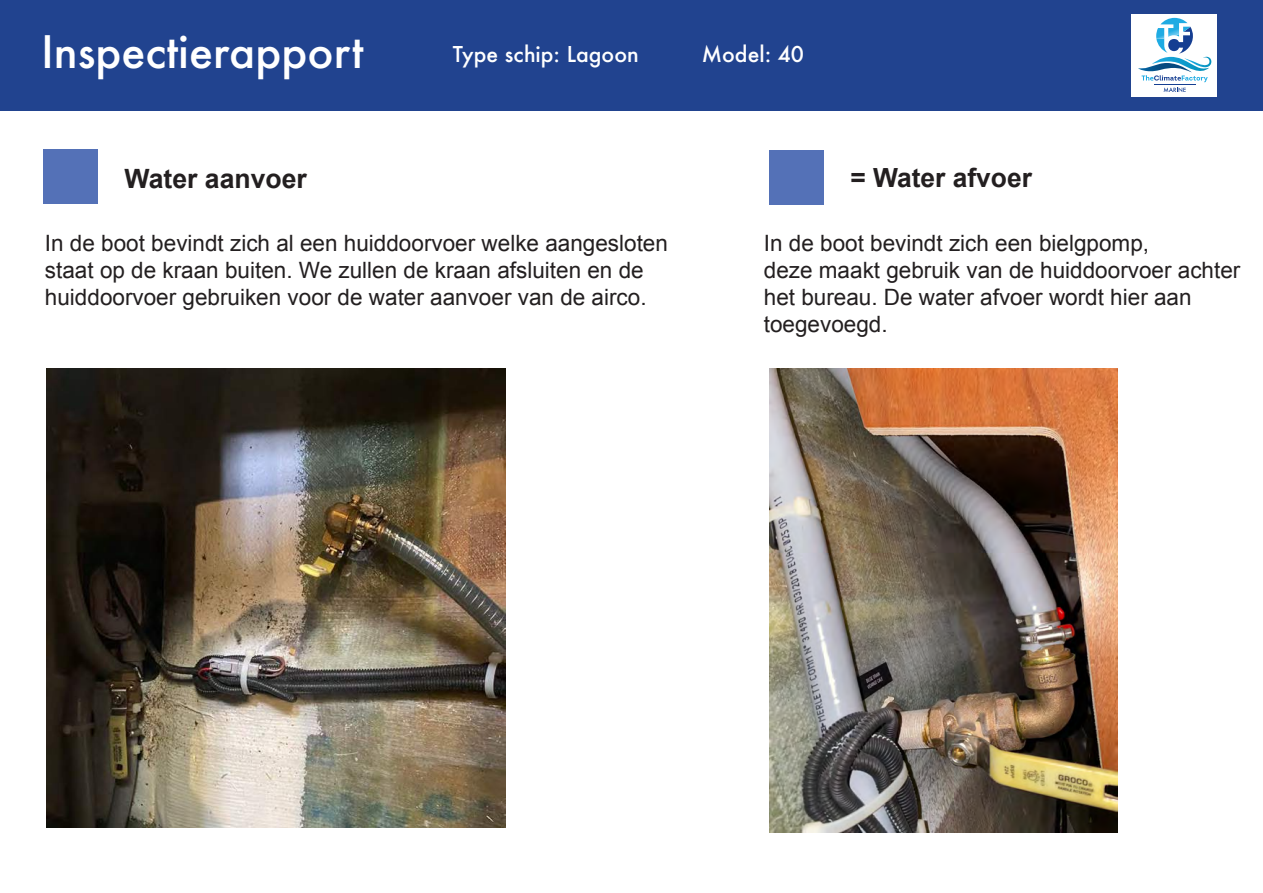
<style>
.page{position:relative;width:1263px;height:893px;background:#fff}
.page>*{position:absolute;margin:0;border:0;box-sizing:border-box;transform-origin:0 0}
.t1{font:500 43.5px "Futura";color:#fff}
.t2{font:700 26.55px "Arial";color:#231f20}
.t3{font:700 26.4px "Arial";color:#231f20}
.t4{font:22.5px/27px "Arial";color:#231f20}
.t5{font:500 21.3px "Futura";color:#fff}
</style>
<div class="page">
<div style="left:0;top:0;width:1263px;height:110px;background:#21438f"></div>
<div style="left:1132px;top:14px;width:85px;height:82px;background:#fff"></div>
<svg style="left:1138px;top:18px;width:74px;height:74px"></svg>
<img style="left:769px;top:369px;width:348px;height:463px">
<div style="left:43px;top:149px;width:55px;height:55px;background:#5471b7"></div>
<div style="left:769px;top:150px;width:55px;height:54px;background:#5471b7"></div>
<img style="left:47px;top:369px;width:459px;height:459px">
<h1 class="t1" style="left:41px;top:22px;width:324px">Inspectierapport</h1>
<p class="t5" style="left:453px;top:39px;width:187px">Type schip: Lagoon</p>
<p class="t5" style="left:702px;top:39px;width:104px">Model: 40</p>
<p class="t2" style="left:125px;top:161px;width:184px">Water aanvoer</p>
<p class="t3" style="left:850px;top:161px;width:183px">= Water afvoer</p>
<p class="t4" style="left:45px;top:230px;width:624px">In de boot bevindt zich al een huiddoorvoer welke aangesloten staat op de kraan buiten. We zullen de kraan afsluiten en de huiddoorvoer gebruiken voor de water aanvoer van de airco.</p>
<p class="t4" style="left:764px;top:230px;width:478px">In de boot bevindt zich een bielgpomp,<br>deze maakt gebruik van de huiddoorvoer achter het bureau. De water afvoer wordt hier aan toegevoegd.</p>
</div>
